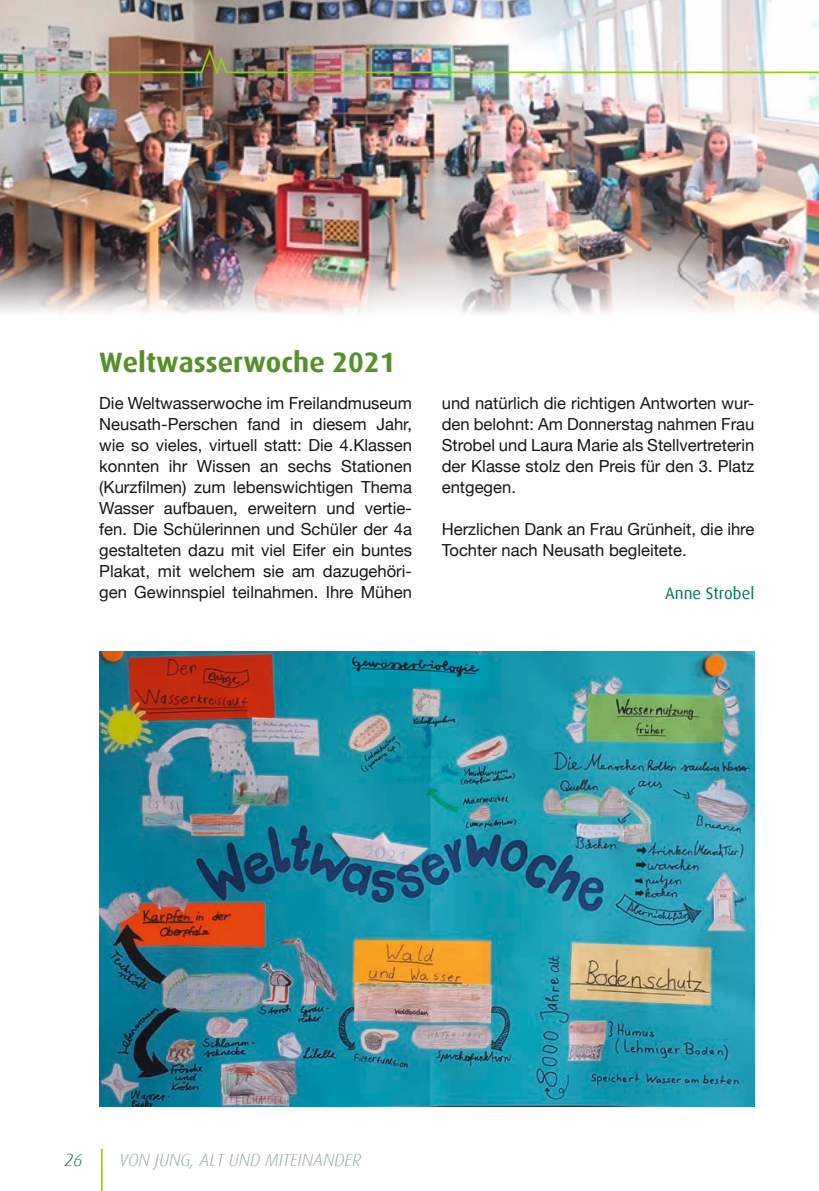
<style>
.page{position:relative;width:819px;height:1191px;background:#fff}
.page>*{position:absolute;margin:0;border:0;box-sizing:border-box;transform-origin:0 0}
.t1{font:700 28px "Dax";color:#569029}
.t2{font:italic 300 17.5px "Dax";color:#91afa0}
.t3{font:italic 300 17.5px "Dax";color:#00745a}
.t4{font:16.62px/21px "Helvetica Neue";color:#151616;text-align:justify}
.t5{font:16.62px "Dax";color:#00745a}
</style>
<div class="page">
<img style="left:0;top:0;width:819px;height:314px">
<hr style="left:101px;top:1148px;width:2px;height:43px;background:#94ce0e">
<img style="left:0;top:46px;width:819px;height:32px">
<img style="left:99px;top:651px;width:655px;height:455px">
<h1 class="t1" style="left:99px;top:346px;width:298px">Weltwasserwoche 2021</h1>
<p class="t4" style="left:99px;top:393px;width:314px">Die Weltwasserwoche im Freilandmuseum Neusath-Perschen fand in diesem Jahr, wie so vieles, virtuell statt: Die 4.Klassen konnten ihr Wissen an sechs Stationen (Kurzfilmen) zum lebenswichtigen Thema Wasser aufbauen, erweitern und vertie&shy;fen. Die Schülerinnen und Schüler der 4a gestalteten dazu mit viel Eifer ein buntes Plakat, mit welchem sie am dazugehöri&shy;gen Gewinnspiel teilnahmen. Ihre Mühen</p>
<p class="t4" style="left:441px;top:393px;width:314px">und natürlich die richtigen Antworten wur&shy;den belohnt: Am Donnerstag nahmen Frau Strobel und Laura Marie als Stellvertreterin der Klasse stolz den Preis für den 3. Platz entgegen.</p>
<p class="t4" style="left:441px;top:519px;width:314px">Herzlichen Dank an Frau Grünheit, die ihre<br>Tochter nach Neusath begleitete.</p>
<p class="t5" style="left:665px;top:584px;width:91px">Anne Strobel</p>
<p class="t3" style="left:64px;top:1150px;width:19px">26</p>
<p class="t2" style="left:119px;top:1150px;width:244px">VON JUNG, ALT UND MITEINANDER</p>
</div>
